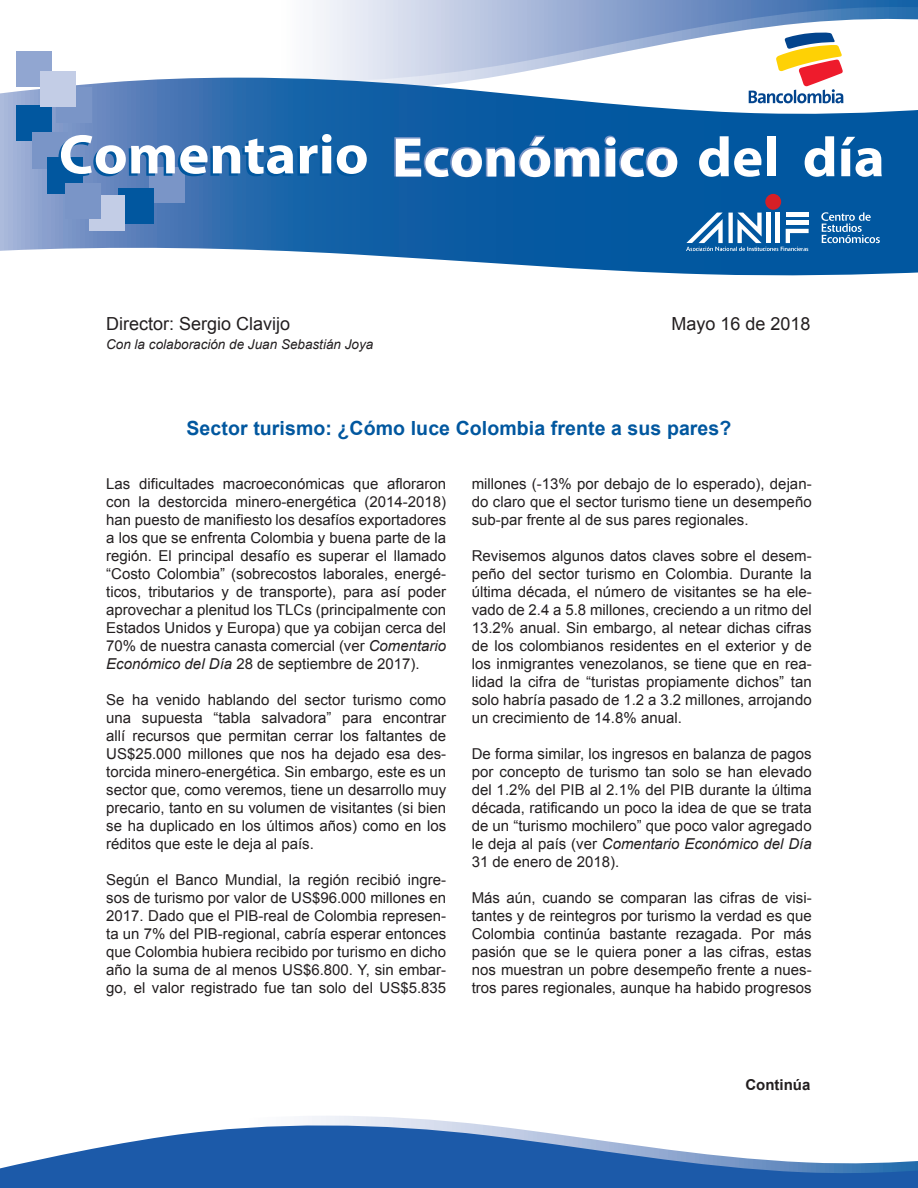
<style>
.page{position:relative;width:918px;height:1188px;background:#fff}
.page>*{position:absolute;margin:0;border:0;box-sizing:border-box;transform-origin:0 0}
.TITULO{font:700 19.5px "Arial";letter-spacing:.005em;color:#01579f}
.t1{font:18px "Arial";color:#231f20}
.TEXTO{font:15px/18px "Arial";color:#231f20;text-align:justify}
.t2{font:700 15px "Arial";color:#231f20}
.t3{font:italic 13.5px "Arial";color:#231f20}
.s1{font-style:italic}
</style>
<div class="page">
<svg style="left:207px;top:0;width:711px;height:78px"></svg>
<svg style="left:0;top:78px;width:844px;height:26px"></svg>
<svg style="left:0;top:104px;width:918px;height:172px;background:#3a79b4"></svg>
<svg style="left:308px;top:1116px;width:134px;height:5px"></svg>
<div style="left:149px;top:167px;width:36px;height:36px;background:#7a95c7"></div>
<div style="left:56px;top:87px;width:36px;height:36px;background:#7a95c7"></div>
<div style="left:16px;top:51px;width:36px;height:36px;background:#91a6d1"></div>
<div style="left:16px;top:105px;width:36px;height:36px;background:#01579f"></div>
<div style="left:32px;top:132px;width:36px;height:36px;background:#7a95c7"></div>
<div style="left:47px;top:158px;width:36px;height:36px;background:#01579f"></div>
<div style="left:118px;top:188px;width:36px;height:36px;background:#01579f"></div>
<div style="left:89px;top:195px;width:36px;height:36px;background:#c3cde6"></div>
<div style="left:40px;top:71px;width:36px;height:36px;background:#c3cde6"></div>
<div style="left:65px;top:183px;width:36px;height:36px;background:#7a95c7"></div>
<svg style="left:58px;top:134px;width:309px;height:42px"></svg>
<svg style="left:394px;top:134px;width:284px;height:44px"></svg>
<div style="left:767px;top:139px;width:9px;height:40px;background:#01579f"></div>
<svg style="left:699px;top:136px;width:62px;height:44px"></svg>
<div style="left:767px;top:136px;width:9px;height:40px;background:#fff"></div>
<svg style="left:805px;top:136px;width:29px;height:44px"></svg>
<svg style="left:841px;top:137px;width:41px;height:43px"></svg>
<svg style="left:0;top:1121px;width:918px;height:67px;fill:#1c5aa9"></svg>
<svg style="left:821px;top:212px;width:59px;height:31px;background:#3e7fb6"></svg>
<div style="left:765px;top:194px;width:16px;height:16px;background:#d61f26;border-radius:50%"></div>
<svg style="left:686px;top:213px;width:123px;height:38px"></svg>
<div style="left:766px;top:213px;width:5px;height:30px;background:#fff"></div>
<hr style="left:776px;top:213px;width:4px;height:30px;background:#fff">
<svg style="left:749px;top:30px;width:97px;height:73px"></svg>
<p class="t1" style="left:106px;top:312px;width:186px">Director: Sergio Clavijo</p>
<p class="t3" style="left:106px;top:336px;width:269px">Con la colaboración de Juan Sebastián Joya</p>
<p class="t1" style="left:671px;top:312px;width:141px">Mayo 16 de 2018</p>
<p class="TITULO" style="left:187px;top:415px;width:546px">Sector turismo: ¿Cómo luce Colombia frente a sus pares?</p>
<p class="TEXTO" style="left:106px;top:475px;width:341px">Las dificultades macroeconómicas que afloraron con la destorcida minero-energética (2014-2018) han puesto de manifiesto los desafíos exportadores a los que se enfrenta Colombia y buena parte de la región. El principal desafío es superar el llamado “Costo Colombia” (sobrecostos laborales, energé&shy;ticos, tributarios y de transporte), para así poder aprovechar a plenitud los TLCs (principalmente con Estados Unidos y Europa) que ya cobijan cerca del 70% de nuestra canasta comercial (ver <span class="s1">Comentario Económico del Día</span> 28 de septiembre de 2017).</p>
<p class="TEXTO" style="left:106px;top:691px;width:341px">Se ha venido hablando del sector turismo como una supuesta “tabla salvadora” para encontrar allí recursos que permitan cerrar los faltantes de US$25.000 millones que nos ha dejado esa des&shy;torcida minero-energética. Sin embargo, este es un sector que, como veremos, tiene un desarrollo muy precario, tanto en su volumen de visitantes (si bien se ha duplicado en los últimos años) como en los réditos que este le deja al país.</p>
<p class="TEXTO" style="left:106px;top:871px;width:341px">Según el Banco Mundial, la región recibió ingre&shy;sos de turismo por valor de US$96.000 millones en 2017. Dado que el PIB-real de Colombia represen&shy;ta un 7% del PIB-regional, cabría esperar entonces que Colombia hubiera recibido por turismo en dicho año la suma de al menos US$6.800. Y, sin embar&shy;go, el valor registrado fue tan solo del US$5.835</p>
<p class="TEXTO" style="left:472px;top:475px;width:341px">millones (-13% por debajo de lo esperado), dejan&shy;do claro que el sector turismo tiene un desempeño sub-par frente al de sus pares regionales.</p>
<p class="TEXTO" style="left:472px;top:547px;width:341px">Revisemos algunos datos claves sobre el desem&shy;peño del sector turismo en Colombia. Durante la última década, el número de visitantes se ha ele&shy;vado de 2.4 a 5.8 millones, creciendo a un ritmo del 13.2% anual. Sin embargo, al netear dichas cifras de los colombianos residentes en el exterior y de los inmigrantes venezolanos, se tiene que en rea&shy;lidad la cifra de “turistas propiamente dichos” tan solo habría pasado de 1.2 a 3.2 millones, arrojando un crecimiento de 14.8% anual.</p>
<p class="TEXTO" style="left:472px;top:745px;width:341px">De forma similar, los ingresos en balanza de pagos por concepto de turismo tan solo se han elevado del 1.2% del PIB al 2.1% del PIB durante la última década, ratificando un poco la idea de que se trata de un “turismo mochilero” que poco valor agregado le deja al país (ver <span class="s1">Comentario Económico del Día </span>31 de enero de 2018).</p>
<p class="TEXTO" style="left:472px;top:889px;width:341px">Más aún, cuando se comparan las cifras de visi&shy;tantes y de reintegros por turismo la verdad es que Colombia continúa bastante rezagada. Por más pasión que se le quiera poner a las cifras, estas nos muestran un pobre desempeño frente a nues&shy;tros pares regionales, aunque ha habido progresos</p>
<p class="t2" style="left:745px;top:1075px;width:66px">Continúa</p>
</div>
